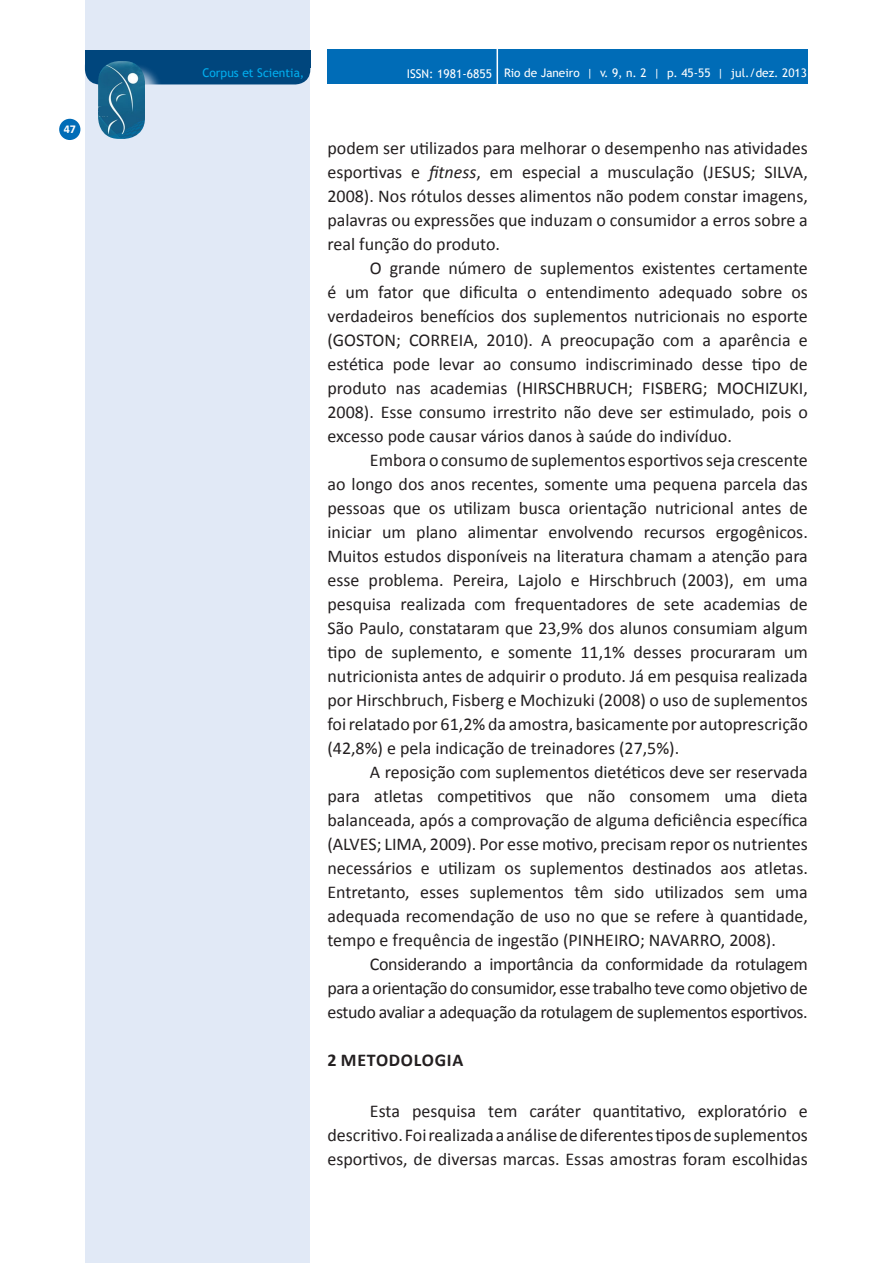
<style>
.page{position:relative;width:893px;height:1263px;background:#fff}
.page>*{position:absolute;margin:0;border:0;box-sizing:border-box;transform-origin:0 0}
.t1{font:18px/24px "Calibri";color:#231f20;text-align:justify}
.t2{font:700 18px "Calibri";color:#231f20}
.t3{font:12px "Trebuchet MS";color:#00aeef}
.t4{font:12px "Trebuchet MS";color:#fff}
.t5{font:700 12px "Calibri";color:#fff}
.t6{font:11.85px "Trebuchet MS";color:#fff}
.s1{font-style:italic}
</style>
<div class="page">
<div style="left:85px;top:0;width:225px;height:1263px;background:#e1e9f6"></div>
<div style="left:327px;top:50px;width:481px;height:34px;background:#006cb7"></div>
<hr style="left:497px;top:3px;width:1px;height:81px;background:#fff">
<div style="left:85px;top:50px;width:225px;height:17px;background:#00467d"></div>
<div style="left:85px;top:50px;width:225px;height:34px;background:#00467d;border-radius:15px"></div>
<div style="left:100px;top:63px;width:64px;height:94px;background:#e1e9f6;opacity:.75"></div>
<img style="left:98px;top:61px;width:47px;height:78px">
<div style="left:98px;top:106px;width:12px;height:11px;background:#155e87;border-radius:3px"></div>
<div style="left:59px;top:119px;width:21px;height:21px;background:#006cb7;border-radius:50%"></div>
<p class="t5" style="left:64px;top:121px;width:14px">47</p>
<p class="t3" style="left:202px;top:66px;width:103px">Corpus et Scientia,</p>
<p class="t4" style="left:407px;top:66px;width:87px">ISSN: 1981-6855</p>
<p class="t6" style="left:504px;top:66px;width:304px">Rio de Janeiro | v. 9, n. 2 | p. 45-55 | jul./dez. 2013</p>
<p class="t1" style="left:327px;top:136px;width:482px">podem ser utilizados para melhorar o desempenho nas atividades esportivas e <span class="s1">fitness</span>, em especial a musculação (JESUS; SILVA, 2008). Nos rótulos desses alimentos não podem constar imagens, palavras ou expressões que induzam o consumidor a erros sobre a real função do produto.</p>
<p class="t1" style="left:327px;top:256px;width:482px;text-indent:43px">O grande número de suplementos existentes certamente é um fator que dificulta o entendimento adequado sobre os verdadeiros benefícios dos suplementos nutricionais no esporte (GOSTON; CORREIA, 2010). A preocupação com a aparência e estética pode levar ao consumo indiscriminado desse tipo de produto nas academias (HIRSCHBRUCH; FISBERG; MOCHIZUKI, 2008). Esse consumo irrestrito não deve ser estimulado, pois o excesso pode causar vários danos à saúde do indivíduo.</p>
<p class="t1" style="left:327px;top:448px;width:482px;text-indent:43px">Embora o consumo de suplementos esportivos seja crescente ao longo dos anos recentes, somente uma pequena parcela das pessoas que os utilizam busca orientação nutricional antes de iniciar um plano alimentar envolvendo recursos ergogênicos.<br>Muitos estudos disponíveis na literatura chamam a atenção para esse problema. Pereira, Lajolo e Hirschbruch (2003), em uma pesquisa realizada com frequentadores de sete academias de São Paulo, constataram que 23,9% dos alunos consumiam algum tipo de suplemento, e somente 11,1% desses procuraram um nutricionista antes de adquirir o produto. Já em pesquisa realizada por Hirschbruch, Fisberg e Mochizuki (2008) o uso de suplementos foi relatado por 61,2% da amostra, basicamente por autoprescrição (42,8%) e pela indicação de treinadores (27,5%).</p>
<p class="t1" style="left:327px;top:760px;width:482px;text-indent:43px">A reposição com suplementos dietéticos deve ser reservada para atletas competitivos que não consomem uma dieta balanceada, após a comprovação de alguma deficiência específica (ALVES; LIMA, 2009). Por esse motivo, precisam repor os nutrientes necessários e utilizam os suplementos destinados aos atletas.<br>Entretanto, esses suplementos têm sido utilizados sem uma adequada recomendação de uso no que se refere à quantidade, tempo e frequência de ingestão (PINHEIRO; NAVARRO, 2008).</p>
<p class="t1" style="left:327px;top:952px;width:482px;text-indent:43px">Considerando a importância da conformidade da rotulagem para a orientação do consumidor, esse trabalho teve como objetivo de estudo avaliar a adequação da rotulagem de suplementos esportivos.</p>
<p class="t2" style="left:327px;top:1048px;width:26px">2 METODOLOGI</p>
<p class="t2" style="left:452px;top:1048px;width:12px">A</p>
<p class="t1" style="left:327px;top:1099px;width:482px;text-indent:43px">Esta pesquisa tem caráter quantitativo, exploratório e descritivo. Foi realizada a análise de diferentes tipos de suplementos esportivos, de diversas marcas. Essas amostras foram escolhidas</p>
</div>
